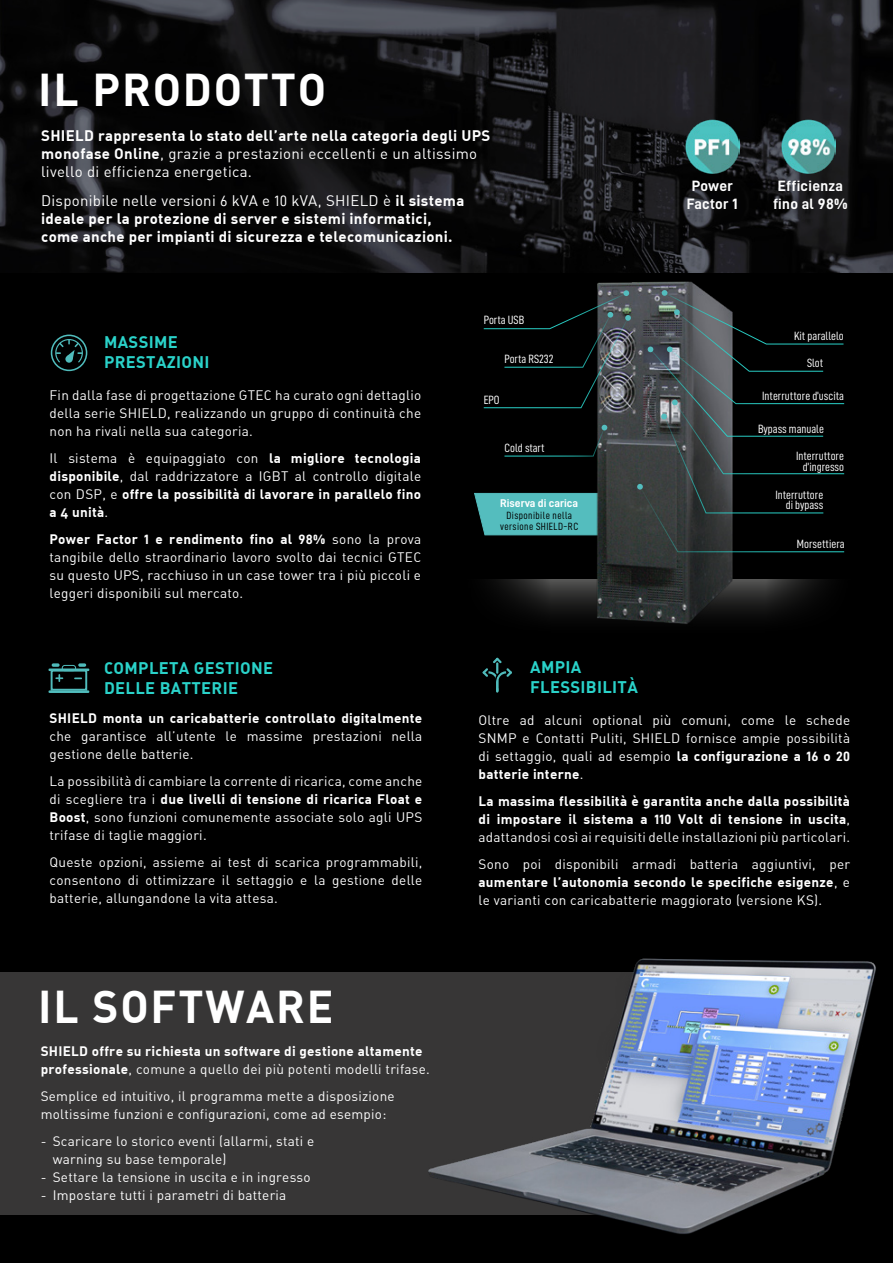
<style>
.page{position:relative;width:893px;height:1263px;background:#000}
.page>*{position:absolute;margin:0;border:0;box-sizing:border-box;transform-origin:0 0}
.t1{font:700 45px "DIN Alternate";letter-spacing:.04em;color:#fff}
.t2{font:700 16.5px/19.8px "DIN Alternate";letter-spacing:.02em;color:#2ad2c9}
.t3{font:700 15px/18px "DIN Alternate";letter-spacing:.02em;color:#fff}
.t4{font:15px/18px "DIN Alternate";letter-spacing:.02em;color:#fff}
.t5{font:15px/18px "D DIN Bold";letter-spacing:.02em;color:#fff;text-align:center}
.t6{font:13.5px/18px "DIN Alternate";letter-spacing:.02em;color:#fff;text-align:justify}
.t7{font:700 13.5px/18px "DIN Alternate";letter-spacing:.02em;color:#fff;text-align:justify}
.t8{font:12px/10.5px "D DIN Condensed";color:#fff;text-align:center}
.t9{font:11.25px "D DIN Bold";color:#fff}
.t10{font:10.5px/11.6px "D DIN Condensed";letter-spacing:.04em;color:#000;text-align:center}
.s1{font-weight:700}
.s2{font-weight:400}
.s3{font-family:"D DIN";font-weight:400}
.s4{font-family:"D DIN Bold"}
.s5{font-family:"D DIN Bold";font-weight:400}
</style>
<div class="page">
<div style="left:48px;top:668px;width:41px;height:3px;border:2px solid #50bcbc"></div>
<div style="left:48px;top:690px;width:41px;height:3px;border:2px solid #50bcbc"></div>
<div style="left:62px;top:665px;width:14px;height:6px;border:1px solid #50bcbc;border-radius:3px"></div>
<div style="left:51px;top:670px;width:36px;height:21px;border:2px solid #50bcbc"></div>
<svg style="left:52px;top:663px;width:8px;height:4px"></svg>
<svg style="left:78px;top:663px;width:8px;height:4px"></svg>
<svg style="left:55px;top:674px;width:8px;height:8px"></svg>
<svg style="left:74px;top:677px;width:8px;height:2px"></svg>
<svg style="left:482px;top:658px;width:30px;height:35px"></svg>
<div style="left:51px;top:335px;width:36px;height:36px;border:2px solid #50bcbc;border-radius:50%"></div>
<svg style="left:53px;top:337px;width:31px;height:27px"></svg>
<div style="left:0;top:973px;width:714px;height:242px;background:#373636"></div>
<img style="left:421px;top:958px;width:455px;height:276px">
<img style="left:0;top:0;width:893px;height:272px">
<svg style="left:474px;top:493px;width:8px;height:32px"></svg>
<img style="left:482px;top:268px;width:362px;height:356px">
<svg style="left:483px;top:290px;width:148px;height:118px"></svg>
<svg style="left:504px;top:425px;width:103px;height:32px"></svg>
<img style="left:685px;top:119px;width:54px;height:54px">
<img style="left:781px;top:119px;width:54px;height:54px">
<svg style="left:637px;top:290px;width:208px;height:262px"></svg>
<h1 class="t1" style="left:38px;top:61px;width:289px">IL PRODOTTO</h1>
<p class="t4" style="left:41px;top:126px;width:451px"><span class="s1">SHIELD rappresenta lo stato dell’arte nella categoria degli UPS monofase Online</span>, grazie a prestazioni eccellenti e un altissimo livello di efficienza energetica.</p>
<p class="t3" style="left:41px;top:191px;width:425px"><span class="s2">Disponibile nelle versioni</span> <span class="s3">6</span> <span class="s2">kVA e</span> <span class="s3">10</span> <span class="s2">kVA, SHIELD è</span> il sistema ideale per la protezione di server e sistemi informatici, come anche per impianti di sicurezza e telecomunicazioni.</p>
<p class="t2" style="left:104px;top:332px;width:107px">MASSIME<br>PRESTAZIONI</p>
<p class="t6" style="left:50px;top:386px;width:373px">Fin dalla fase di progettazione GTEC ha curato ogni dettaglio della serie SHIELD, realizzando un gruppo di continuità che non ha rivali nella sua categoria.</p>
<p class="t7" style="left:50px;top:448px;width:373px"><span class="s2">Il sistema è equipaggiato con</span> la migliore tecnologia disponibile<span class="s2">, dal raddrizzatore a IGBT al controllo digitale con DSP, e</span> offre la possibilità di lavorare in parallelo fino a 4 unità<span class="s2">.</span></p>
<p class="t6" style="left:50px;top:530px;width:373px"><span class="s1">Power Factor</span> <span class="s4">1</span> <span class="s1">e rendimento fino al</span> <span class="s4">98%</span> sono la prova tangibile dello straordinario lavoro svolto dai tecnici GTEC su questo UPS, racchiuso in un case tower tra i più piccoli e leggeri disponibili sul mercato.</p>
<p class="t2" style="left:104px;top:657px;width:171px">COMPLETA GESTIONE<br>DELLE BATTERIE</p>
<p class="t8" style="left:484px;top:314px;width:42px">Porta USB</p>
<p class="t8" style="left:504px;top:353px;width:51px">Porta RS232</p>
<p class="t8" style="left:484px;top:394px;width:17px">EPO</p>
<p class="t8" style="left:504px;top:442px;width:42px">Cold start</p>
<p class="t9" style="left:500px;top:496px;width:80px">Riserva di carica</p>
<p class="t10" style="left:500px;top:509px;width:80px">Disponibile nella versione SHIELD-RC</p>
<p class="t2" style="left:530px;top:657px;width:109px">AMPIA<br>FLESSIBILITÀ</p>
<p class="t5" style="left:687px;top:177px;width:52px">Power<br>Factor 1</p>
<p class="t5" style="left:773px;top:177px;width:76px">Efficienza fino al 98%</p>
<p class="t8" style="left:794px;top:330px;width:51px">Kit parallelo</p>
<p class="t8" style="left:807px;top:357px;width:18px">Slot</p>
<p class="t8" style="left:762px;top:390px;width:83px">Interruttore d’uscita</p>
<p class="t8" style="left:758px;top:423px;width:67px">Bypass manuale</p>
<p class="t8" style="left:796px;top:450px;width:50px">Interruttore d’ingresso</p>
<p class="t8" style="left:775px;top:489px;width:50px;text-align:right">Interruttore di bypass</p>
<p class="t8" style="left:797px;top:538px;width:49px">Morsettiera</p>
<p class="t7" style="left:50px;top:709px;width:374px">SHIELD monta un caricabatterie controllato digitalmente</p>
<p class="t6" style="left:50px;top:727px;width:374px">che garantisce all’utente le massime prestazioni nella gestione delle batterie.</p>
<p class="t6" style="left:50px;top:772px;width:374px">La possibilità di cambiare la corrente di ricarica, come anche di scegliere tra i <span class="s1">due livelli di tensione di ricarica Float e Boost</span>, sono funzioni comunemente associate solo agli UPS trifase di taglie maggiori.</p>
<p class="t6" style="left:50px;top:853px;width:374px">Queste opzioni, assieme ai test di scarica programmabili, consentono di ottimizzare il settaggio e la gestione delle batterie, allungandone la vita attesa.</p>
<h1 class="t1" style="left:38px;top:977px;width:297px">IL SOFTWARE</h1>
<p class="t7" style="left:41px;top:1042px;width:391px">SHIELD offre su richiesta un software di gestione altamente professionale<span class="s2">, comune a quello dei più potenti modelli trifase.</span></p>
<p class="t6" style="left:41px;top:1087px;width:355px">Semplice ed intuitivo, il programma mette a disposizione moltissime funzioni e configurazioni, come ad esempio:</p>
<p class="t6" style="left:53px;top:1132px;width:263px;text-indent:-12px">- Scaricare lo storico eventi (allarmi, stati e warning su base temporale)</p>
<p class="t6" style="left:41px;top:1168px;width:272px">- Settare la tensione in uscita e in ingresso</p>
<p class="t6" style="left:41px;top:1186px;width:247px">- Impostare tutti i parametri di batteria</p>
<p class="t6" style="left:478px;top:710px;width:373px">Oltre ad alcuni optional più comuni, come le schede SNMP e Contatti Puliti, SHIELD fornisce ampie possibilità di settaggio, quali ad esempio <span class="s1">la configurazione a</span> <span class="s4">16</span> <span class="s1">o</span> <span class="s4">20 </span><span class="s1">batterie interne</span>.</p>
<p class="t7" style="left:478px;top:791px;width:373px">La massima flessibilità è garantita anche dalla possibilità di impostare il sistema a <span class="s5">110</span> Volt di tensione in uscita<span class="s2">, adattandosi così ai requisiti delle installazioni più particolari.</span></p>
<p class="t6" style="left:478px;top:854px;width:373px">Sono poi disponibili armadi batteria aggiuntivi, per <span class="s1">aumentare l’autonomia secondo le specifiche esigenze</span>, e le varianti con caricabatterie maggiorato (versione KS).</p>
</div>
